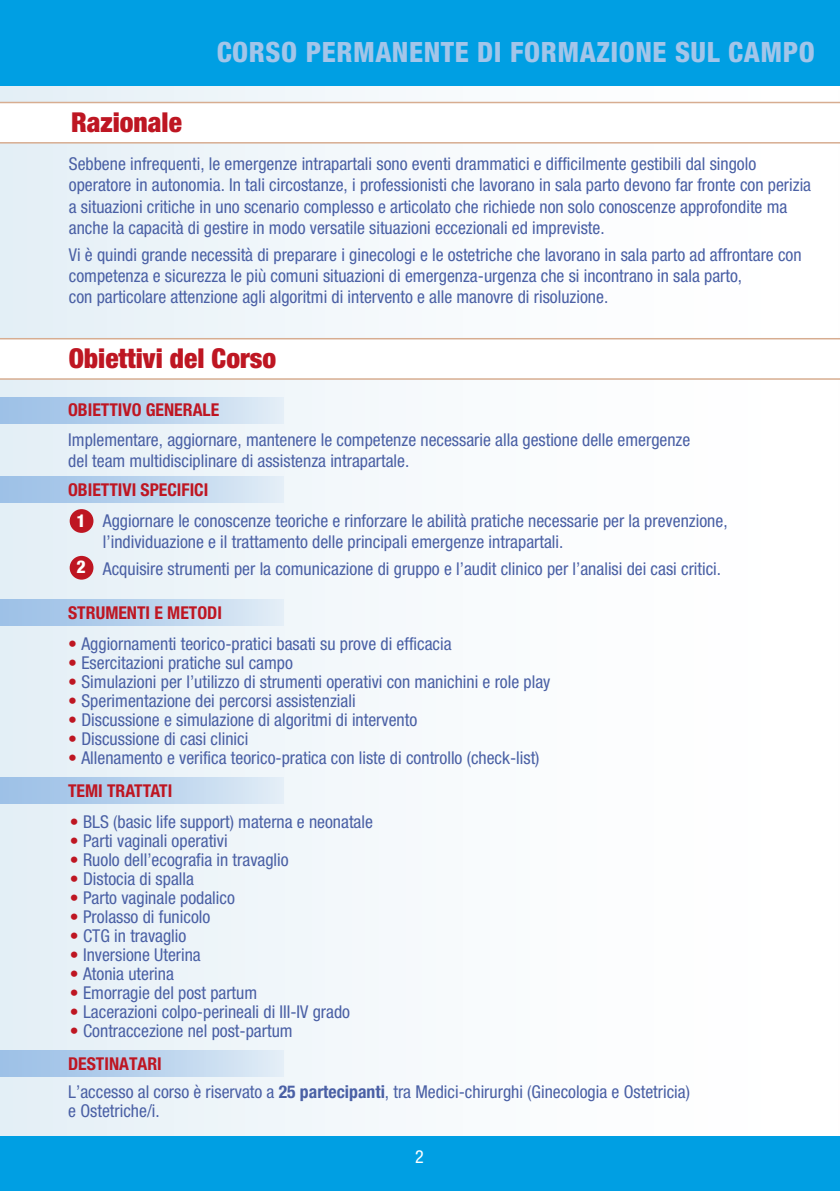
<style>
.page{position:relative;width:840px;height:1191px;background:#fff}
.page>*{position:absolute;margin:0;border:0;box-sizing:border-box;transform-origin:0 0}
.t1{font:800 condensed 28px "Helvetica Neue";letter-spacing:.02em;color:#a3c5e9}
.t2{font:900 condensed 27.4px "Helvetica Neue";color:#be1622}
.t3{font:condensed 18px "Helvetica Neue";color:#fff}
.t4{font:condensed 17.8px/21.2px "Helvetica Neue";color:#4a60a5}
.t5{font:700 condensed 17.8px "Helvetica Neue";color:#be1622}
.t6{font:800 condensed 17.8px "Helvetica Neue";color:#fff}
.s1{color:#be1622}
.s2{font-weight:700}
</style>
<div class="page">
<div style="left:0;top:82px;width:837px;height:1058px;background:linear-gradient(to right,#e5f0f6,#fff)"></div>
<div style="left:0;top:1137px;width:839px;height:54px;background:#009fe3"></div>
<div style="left:0;top:0;width:839px;height:86px;background:#009fe3"></div>
<svg style="left:0;top:338px;width:839px;height:42px"></svg>
<div style="left:0;top:397px;width:284px;height:27px;background:linear-gradient(to right,#97bde5,#deeaf5)"></div>
<div style="left:0;top:477px;width:284px;height:26px;background:linear-gradient(to right,#97bde5,#deeaf5)"></div>
<div style="left:0;top:599px;width:284px;height:26px;background:linear-gradient(to right,#97bde5,#deeaf5)"></div>
<div style="left:0;top:777px;width:284px;height:26px;background:linear-gradient(to right,#97bde5,#deeaf5)"></div>
<div style="left:0;top:1050px;width:284px;height:27px;background:linear-gradient(to right,#97bde5,#deeaf5)"></div>
<div style="left:70px;top:509px;width:23px;height:24px;background:#be1622;border-radius:50%"></div>
<div style="left:70px;top:556px;width:23px;height:23px;background:#be1622;border-radius:50%"></div>
<svg style="left:0;top:102px;width:839px;height:42px"></svg>
<h1 class="t1" style="left:216px;top:34px;width:599px">CORSO PERMANENTE DI FORMAZIONE SUL CAMPO</h1>
<h2 class="t2" style="left:71px;top:105px;width:112px">Razionale</h2>
<p class="t4" style="left:69px;top:153px;width:743px">Sebbene infrequenti, le emergenze intrapartali sono eventi drammatici e difficilmente gestibili dal singolo operatore in autonomia. In tali circostanze, i professionisti che lavorano in sala parto devono far fronte con perizia a situazioni critiche in uno scenario complesso e articolato che richiede non solo conoscenze approfondite ma anche la capacità di gestire in modo versatile situazioni eccezionali ed impreviste.</p>
<p class="t4" style="left:69px;top:244px;width:734px">Vi è quindi grande necessità di preparare i ginecologi e le ostetriche che lavorano in sala parto ad affrontare con competenza e sicurezza le più comuni situazioni di emergenza-urgenza che si incontrano in sala parto,<br>con particolare attenzione agli algoritmi di intervento e alle manovre di risoluzione.</p>
<h2 class="t2" style="left:69px;top:342px;width:209px">Obiettivi del Corso</h2>
<p class="t5" style="left:68px;top:399px;width:153px">OBIETTIVO GENERALE</p>
<p class="t4" style="left:68px;top:428px;width:623px">Implementare, aggiornare, mantenere le competenze necessarie alla gestione delle emergenze del team multidisciplinare di assistenza intrapartale.</p>
<p class="t5" style="left:68px;top:479px;width:142px">OBIETTIVI SPECIFICI</p>
<p class="t6" style="left:77px;top:509px;width:11px">1</p>
<p class="t6" style="left:77px;top:556px;width:11px">2</p>
<p class="t5" style="left:68px;top:602px;width:155px">STRUMENTI E METODI</p>
<p class="t4" style="left:103px;top:509px;width:625px">Aggiornare le conoscenze teoriche e rinforzare le abilità pratiche necessarie per la prevenzione, l’individuazione e il trattamento delle principali emergenze intrapartali.</p>
<p class="t4" style="left:103px;top:557px;width:619px">Acquisire strumenti per la comunicazione di gruppo e l’audit clinico per l’analisi dei casi critici.</p>
<p class="t4" style="left:68px;top:632px;width:384px"><span class="s1">•</span> Aggiornamenti teorico-pratici basati su prove di efficacia</p>
<p class="t4" style="left:68px;top:651px;width:226px"><span class="s1">•</span> Esercitazioni pratiche sul campo</p>
<p class="t4" style="left:68px;top:670px;width:483px"><span class="s1">•</span> Simulazioni per l’utilizzo di strumenti operativi con manichini e role play</p>
<p class="t4" style="left:68px;top:689px;width:288px"><span class="s1">•</span> Sperimentazione dei percorsi assistenziali</p>
<p class="t4" style="left:68px;top:708px;width:350px"><span class="s1">•</span> Discussione e simulazione di algoritmi di intervento</p>
<p class="t4" style="left:68px;top:727px;width:181px"><span class="s1">•</span> Discussione di casi clinici</p>
<p class="t4" style="left:68px;top:746px;width:472px"><span class="s1">•</span> Allenamento e verifica teorico-pratica con liste di controllo (check-list)</p>
<p class="t5" style="left:68px;top:779px;width:106px">TEMI TRATTATI</p>
<p class="t4" style="left:70px;top:810px;width:304px"><span class="s1">•</span> BLS (basic life support) materna e neonatale</p>
<p class="t4" style="left:70px;top:829px;width:159px"><span class="s1">•</span> Parti vaginali operativi</p>
<p class="t4" style="left:70px;top:848px;width:220px"><span class="s1">•</span> Ruolo dell’ecografia in travaglio</p>
<p class="t4" style="left:70px;top:867px;width:125px"><span class="s1">•</span> Distocia di spalla</p>
<p class="t4" style="left:70px;top:886px;width:166px"><span class="s1">•</span> Parto vaginale podalico</p>
<p class="t4" style="left:70px;top:905px;width:142px"><span class="s1">•</span> Prolasso di funicolo</p>
<p class="t4" style="left:70px;top:924px;width:118px"><span class="s1">•</span> CTG in travaglio</p>
<p class="t4" style="left:70px;top:943px;width:132px"><span class="s1">•</span> Inversione Uterina</p>
<p class="t4" style="left:70px;top:962px;width:105px"><span class="s1">•</span> Atonia uterina</p>
<p class="t4" style="left:70px;top:981px;width:189px"><span class="s1">•</span> Emorragie del post partum</p>
<p class="t4" style="left:70px;top:1000px;width:281px"><span class="s1">•</span> Lacerazioni colpo-perineali di III-IV grado</p>
<p class="t4" style="left:70px;top:1019px;width:224px"><span class="s1">•</span> Contraccezione nel post-partum</p>
<p class="t5" style="left:68px;top:1053px;width:95px">DESTINATARI</p>
<p class="t4" style="left:68px;top:1082px;width:622px;line-height:19px">L’accesso al corso è riservato a <span class="s2">25 partecipanti</span>, tra Medici-chirurghi (Ginecologia e Ostetricia) e Ostetriche/i.</p>
<p class="t3" style="left:415px;top:1146px;width:10px">2</p>
</div>
